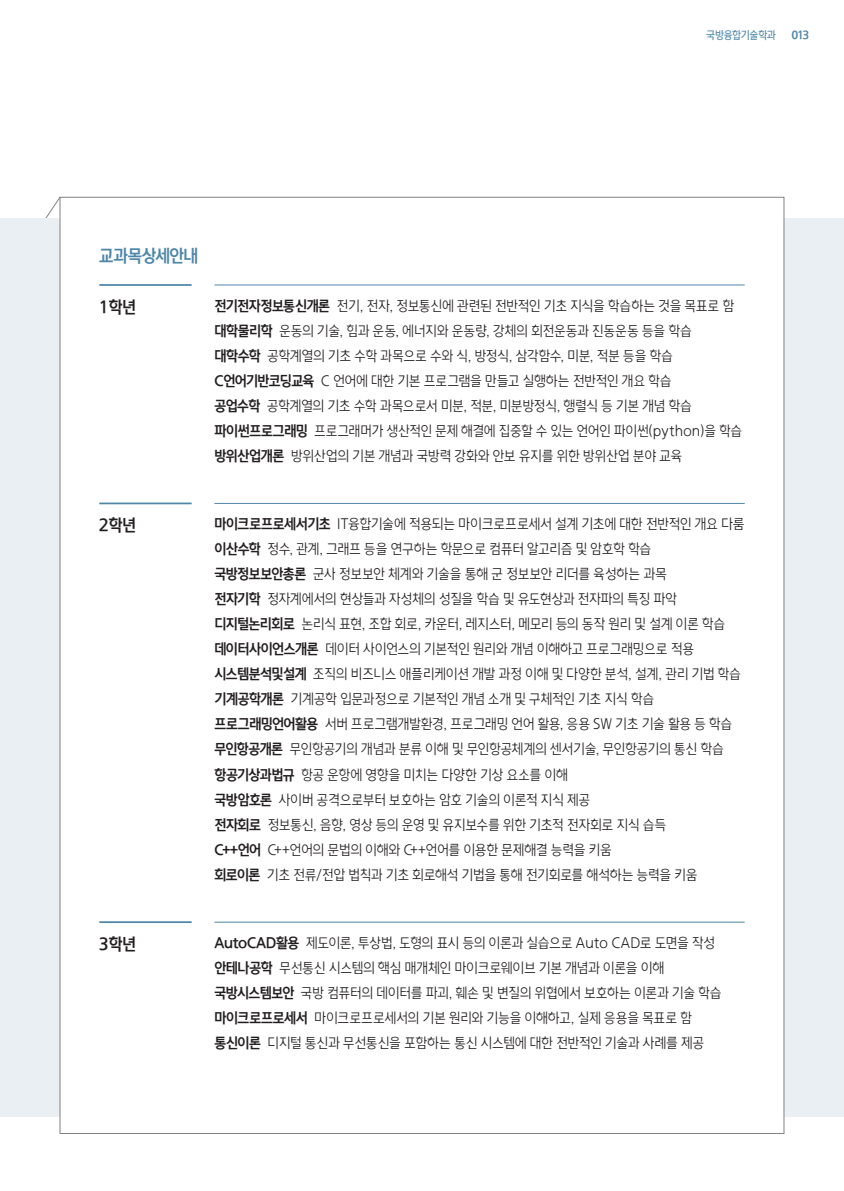
<style>
.page{position:relative;width:844px;height:1191px;background:#fff}
.page>*{position:absolute;margin:0;border:0;box-sizing:border-box;transform-origin:0 0}
.t1{font:16.62px "HYCU Gothic B";letter-spacing:-.015em;color:#4f87a9}
.ÙÅÁ_Û{font:15.75px "HYCU Gothic B";color:#231f20}
.ÙÅÁ_Û-2{font:13.65px "HYCU Gothic L";letter-spacing:-.015em;color:#231f20}
.t2{font:10.5px "HYCU Gothic M";letter-spacing:-.02em;color:#4f87a9}
.t3{font:10.5px "HYCU Gothic EB";color:#4f87a9}
.s1{font-family:"HYCU Gothic B"}
</style>
<div class="page">
<svg style="left:45px;top:196px;width:16px;height:22px"></svg>
<div style="left:0;top:218px;width:843px;height:898px;background:#eaeff4"></div>
<div style="left:60px;top:197px;width:724px;height:937px;background:#fff;border:1px solid #808285"></div>
<hr style="left:99px;top:284px;width:92px;height:2px;background:#4f87a9">
<hr style="left:214px;top:285px;width:530px;height:1px;background:#4f87a9">
<hr style="left:99px;top:502px;width:92px;height:2px;background:#4f87a9">
<hr style="left:214px;top:503px;width:530px;height:1px;background:#4f87a9">
<hr style="left:99px;top:921px;width:92px;height:2px;background:#4f87a9">
<hr style="left:214px;top:922px;width:530px;height:1px;background:#4f87a9">
<p class="t2" style="left:706px;top:29px;width:71px">국방융합기술학과</p>
<p class="t3" style="left:791px;top:29px;width:19px">013</p>
<p class="t1" style="left:99px;top:247px;width:100px">교과목상세안내</p>
<p class="ÙÅÁ_Û" style="left:99px;top:298px;width:38px">1학년</p>
<p class="ÙÅÁ_Û-2" style="left:214px;top:298px;width:521px"><span class="s1">전기전자정보통신개론</span> 전기, 전자, 정보통신에 관련된 전반적인 기초 지식을 학습하는 것을 목표로 함</p>
<p class="ÙÅÁ_Û-2" style="left:214px;top:323px;width:478px"><span class="s1">대학물리학</span> 운동의 기술, 힘과 운동, 에너지와 운동량, 강체의 회전운동과 진동운동 등을 학습</p>
<p class="ÙÅÁ_Û-2" style="left:214px;top:348px;width:460px"><span class="s1">대학수학</span> 공학계열의 기초 수학 과목으로 수와 식, 방정식, 삼각함수, 미분, 적분 등을 학습</p>
<p class="ÙÅÁ_Û-2" style="left:214px;top:373px;width:458px"><span class="s1">C언어기반코딩교육</span> C 언어에 대한 기본 프로그램을 만들고 실행하는 전반적인 개요 학습</p>
<p class="ÙÅÁ_Û-2" style="left:214px;top:398px;width:478px"><span class="s1">공업수학</span> 공학계열의 기초 수학 과목으로서 미분, 적분, 미분방정식, 행렬식 등 기본 개념 학습</p>
<p class="ÙÅÁ_Û-2" style="left:214px;top:423px;width:529px"><span class="s1">파이썬프로그래밍</span> 프로그래머가 생산적인 문제 해결에 집중할 수 있는 언어인 파이썬(python)을 학습</p>
<p class="ÙÅÁ_Û-2" style="left:214px;top:448px;width:469px"><span class="s1">방위산업개론</span> 방위산업의 기본 개념과 국방력 강화와 안보 유지를 위한 방위산업 분야 교육</p>
<p class="ÙÅÁ_Û" style="left:99px;top:517px;width:38px">2학년</p>
<p class="ÙÅÁ_Û-2" style="left:214px;top:517px;width:531px"><span class="s1">마이크로프로세서기초</span> IT융합기술에 적용되는 마이크로프로세서 설계 기초에 대한 전반적인 개요 다룸</p>
<p class="ÙÅÁ_Û-2" style="left:214px;top:542px;width:438px"><span class="s1">이산수학</span> 정수, 관계, 그래프 등을 연구하는 학문으로 컴퓨터 알고리즘 및 암호학 학습</p>
<p class="ÙÅÁ_Û-2" style="left:214px;top:567px;width:454px"><span class="s1">국방정보보안총론</span> 군사 정보보안 체계와 기술을 통해 군 정보보안 리더를 육성하는 과목</p>
<p class="ÙÅÁ_Û-2" style="left:214px;top:592px;width:464px"><span class="s1">전자기학</span> 정자계에서의 현상들과 자성체의 성질을 학습 및 유도현상과 전자파의 특징 파악</p>
<p class="ÙÅÁ_Û-2" style="left:214px;top:617px;width:512px"><span class="s1">디지털논리회로</span> 논리식 표현, 조합 회로, 카운터, 레지스터, 메모리 등의 동작 원리 및 설계 이론 학습</p>
<p class="ÙÅÁ_Û-2" style="left:214px;top:642px;width:481px"><span class="s1">데이터사이언스개론</span> 데이터 사이언스의 기본적인 원리와 개념 이해하고 프로그래밍으로 적용</p>
<p class="ÙÅÁ_Û-2" style="left:214px;top:667px;width:528px"><span class="s1">시스템분석및설계</span> 조직의 비즈니스 애플리케이션 개발 과정 이해 및 다양한 분석, 설계, 관리 기법 학습</p>
<p class="ÙÅÁ_Û-2" style="left:214px;top:692px;width:441px"><span class="s1">기계공학개론</span> 기계공학 입문과정으로 기본적인 개념 소개 및 구체적인 기초 지식 학습</p>
<p class="ÙÅÁ_Û-2" style="left:214px;top:717px;width:519px"><span class="s1">프로그래밍언어활용</span> 서버 프로그램개발환경, 프로그래밍 언어 활용, 응용 SW 기초 기술 활용 등 학습</p>
<p class="ÙÅÁ_Û-2" style="left:214px;top:742px;width:510px"><span class="s1">무인항공개론</span> 무인항공기의 개념과 분류 이해 및 무인항공체계의 센서기술, 무인항공기의 통신 학습</p>
<p class="ÙÅÁ_Û-2" style="left:214px;top:767px;width:355px"><span class="s1">항공기상과법규</span> 항공 운항에 영향을 미치는 다양한 기상 요소를 이해</p>
<p class="ÙÅÁ_Û-2" style="left:214px;top:792px;width:377px"><span class="s1">국방암호론</span> 사이버 공격으로부터 보호하는 암호 기술의 이론적 지식 제공</p>
<p class="ÙÅÁ_Û-2" style="left:214px;top:817px;width:453px"><span class="s1">전자회로</span> 정보통신, 음향, 영상 등의 운영 및 유지보수를 위한 기초적 전자회로 지식 습득</p>
<p class="ÙÅÁ_Û-2" style="left:214px;top:842px;width:399px"><span class="s1">C++언어</span> C++언어의 문법의 이해와 C++언어를 이용한 문제해결 능력을 키움</p>
<p class="ÙÅÁ_Û-2" style="left:214px;top:867px;width:484px"><span class="s1">회로이론</span> 기초 전류/전압 법칙과 기초 회로해석 기법을 통해 전기회로를 해석하는 능력을 키움</p>
<p class="ÙÅÁ_Û" style="left:99px;top:935px;width:38px">3학년</p>
<p class="ÙÅÁ_Û-2" style="left:214px;top:935px;width:501px"><span class="s1">AutoCAD활용</span> 제도이론, 투상법, 도형의 표시 등의 이론과 실습으로 Auto CAD로 도면을 작성</p>
<p class="ÙÅÁ_Û-2" style="left:214px;top:960px;width:451px"><span class="s1">안테나공학</span> 무선통신 시스템의 핵심 매개체인 마이크로웨이브 기본 개념과 이론을 이해</p>
<p class="ÙÅÁ_Û-2" style="left:214px;top:985px;width:508px"><span class="s1">국방시스템보안</span> 국방 컴퓨터의 데이터를 파괴, 훼손 및 변질의 위협에서 보호하는 이론과 기술 학습</p>
<p class="ÙÅÁ_Û-2" style="left:214px;top:1010px;width:479px"><span class="s1">마이크로프로세서</span> 마이크로프로세서의 기본 원리와 기능을 이해하고, 실제 응용을 목표로 함</p>
<p class="ÙÅÁ_Û-2" style="left:214px;top:1035px;width:491px"><span class="s1">통신이론</span> 디지털 통신과 무선통신을 포함하는 통신 시스템에 대한 전반적인 기술과 사례를 제공</p>
</div>
